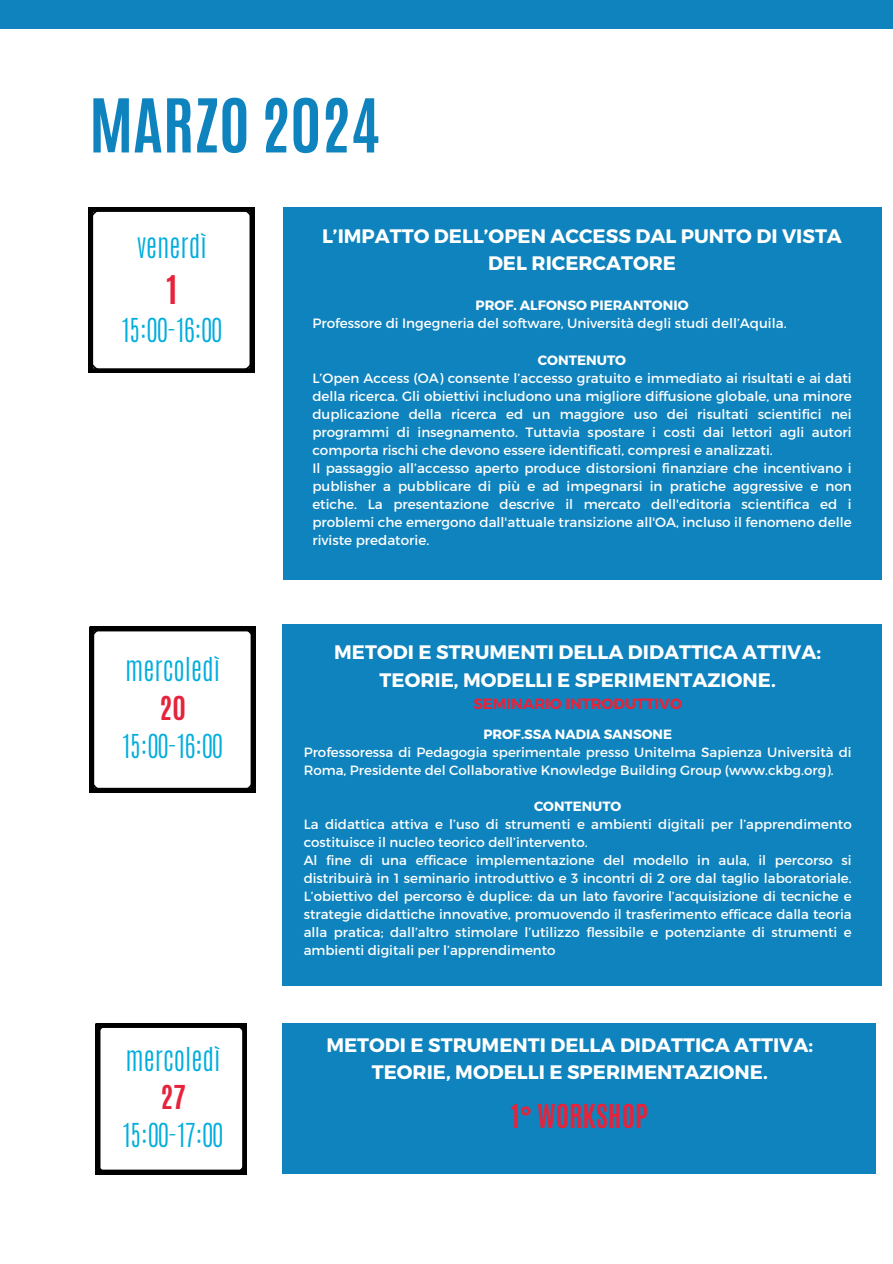
<style>
.page{position:relative;width:893px;height:1264px;background:#fff}
.page>*{position:absolute;margin:0;border:0;box-sizing:border-box;transform-origin:0 0}
.t1{font:700 63px "Antonio";color:#0e83bd}
.t2{font:700 33px "Antonio";color:#e5243b}
.t3{font:300 27.45px/38.2px "Antonio";color:#00addd;text-align:center}
.t4{font:700 27.45px "Antonio";color:#e5243b}
.t5{font:700 19.5px/27px "Montserrat";color:#fff;text-align:center}
.t6{font:700 14.85px "Montserrat";color:#e5243b}
.t7{font:13.5px/18px "Montserrat";color:#fff}
.t8{font:700 13.5px "Montserrat";color:#fff}
.t9{font:13.35px/18px "Montserrat";color:#fff}
.t10{font:700 13.35px "Montserrat";color:#fff}
.s1{font-weight:700;color:#e5243b}
</style>
<div class="page">
<div style="left:0;top:0;width:892px;height:29px;background:#0e83bd"></div>
<svg style="left:89px;top:207px;width:165px;height:166px"></svg>
<svg style="left:90px;top:627px;width:165px;height:165px"></svg>
<svg style="left:96px;top:1023px;width:151px;height:151px"></svg>
<div style="left:283px;top:207px;width:598px;height:373px;background:#0e83bd"></div>
<div style="left:283px;top:624px;width:598px;height:361px;background:#0e83bd"></div>
<div style="left:283px;top:1023px;width:592px;height:151px;background:#0e83bd"></div>
<p class="t1" style="left:89px;top:80px;width:292px">MARZO 2024</p>
<h3 class="t3" style="left:137px;top:227px;width:71px">venerdì</h3>
<h3 class="t2" style="left:166px;top:266px;width:12px">1</h3>
<h3 class="t3" style="left:122px;top:312px;width:101px">15:00-16:00</h3>
<p class="t3" style="left:123px;top:650px;width:101px">mercoledì<br><span class="s1">20<br></span>15:00-16:00</p>
<h3 class="t3" style="left:123px;top:1039px;width:101px">mercoledì<br><span class="s1">27<br></span>15:00-17:00</h3>
<h3 class="t5" style="left:322px;top:221px;width:521px">L’IMPATTO DELL’OPEN ACCESS DAL PUNTO DI VISTA<br>DEL RICERCATORE</h3>
<p class="t8" style="left:475px;top:297px;width:214px">PROF. ALFONSO PIERANTONIO</p>
<p class="t7" style="left:312px;top:314px;width:476px">Professore di Ingegneria del software, Università degli studi dell’Aquila.</p>
<p class="t8" style="left:538px;top:351px;width:90px">CONTENUTO</p>
<p class="t7" style="left:312px;top:368px;width:541px">L’Open Access (OA) consente l’accesso gratuito e immediato ai risultati e ai dati della ricerca. Gli obiettivi includono una migliore diffusione globale, una minore duplicazione della ricerca ed un maggiore uso dei risultati scientifici nei programmi di insegnamento. Tuttavia spostare i costi dai lettori agli autori comporta rischi che devono essere identificati, compresi e analizzati.<br>Il passaggio all’accesso aperto produce distorsioni finanziare che incentivano i publisher a pubblicare di più e ad impegnarsi in pratiche aggressive e non etiche. La presentazione descrive il mercato dell'editoria scientifica ed i problemi che emergono dall'attuale transizione all'OA, incluso il fenomeno delle riviste predatorie.</p>
<h3 class="t5" style="left:334px;top:638px;width:488px">METODI E STRUMENTI DELLA DIDATTICA ATTIVA:<br>TEORIE, MODELLI E SPERIMENTAZIONE.</h3>
<p class="t6" style="left:473px;top:694px;width:210px">SEMINARIO INTRODUTTIVO</p>
<p class="t10" style="left:483px;top:725px;width:190px">PROF.SSA NADIA SANSONE</p>
<p class="t9" style="left:304px;top:742px;width:549px">Professoressa di Pedagogia sperimentale presso Unitelma Sapienza Università di<br>Roma, Presidente del Collaborative Knowledge Building Group (www.ckbg.org).</p>
<p class="t10" style="left:534px;top:797px;width:89px">CONTENUTO</p>
<p class="t9" style="left:304px;top:814px;width:549px">La didattica attiva e l’uso di strumenti e ambienti digitali per l’apprendimento costituisce il nucleo teorico dell’intervento.<br>Al fine di una efficace implementazione del modello in aula, il percorso si distribuirà in 1 seminario introduttivo e 3 incontri di 2 ore dal taglio laboratoriale.<br>L’obiettivo del percorso è duplice: da un lato favorire l’acquisizione di tecniche e strategie didattiche innovative, promuovendo il trasferimento efficace dalla teoria alla pratica; dall’altro stimolare l’utilizzo flessibile e potenziante di strumenti e ambienti digitali per l’apprendimento</p>
<h4 class="t5" style="left:326px;top:1030px;width:488px">METODI E STRUMENTI DELLA DIDATTICA ATTIVA:<br>TEORIE, MODELLI E SPERIMENTAZIONE.</h4>
<h2 class="t4" style="left:510px;top:1096px;width:139px">1° WORKSHOP</h2>
</div>
